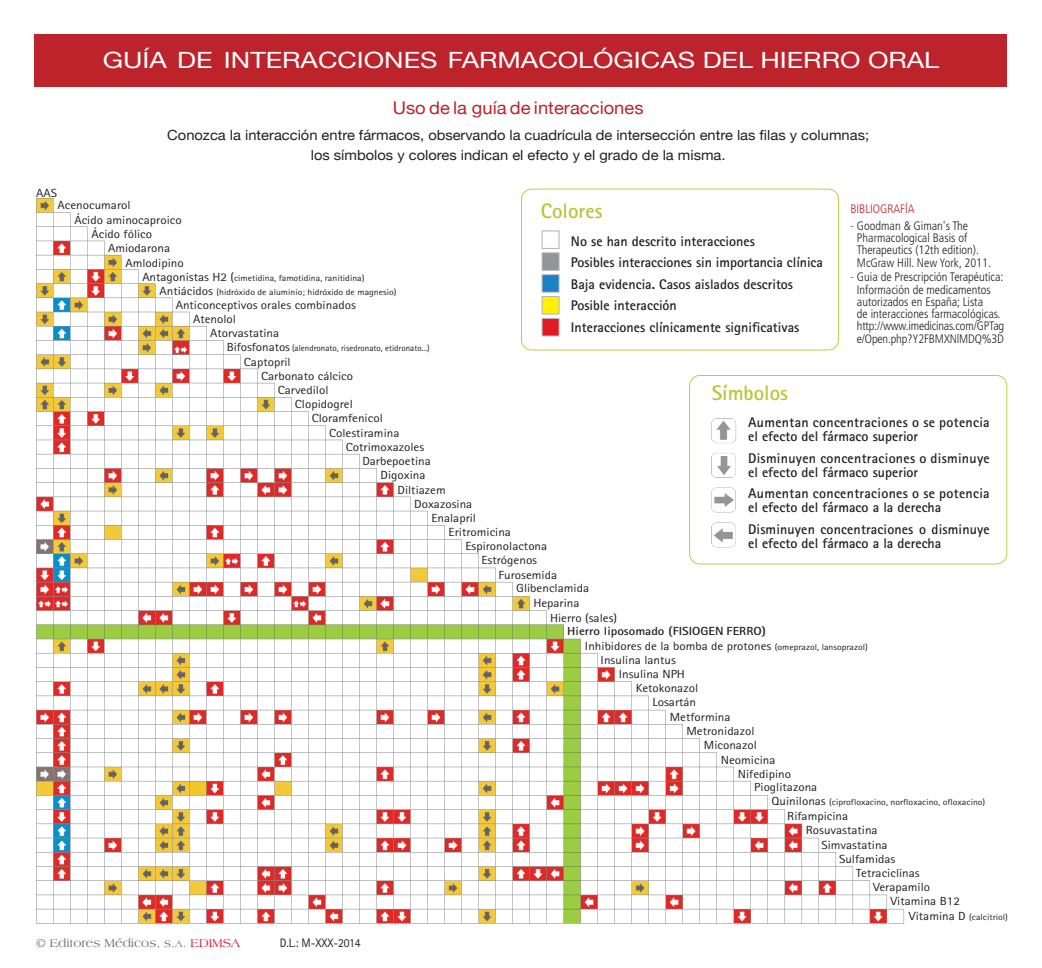
<style>
.page{position:relative;width:1042px;height:968px;background:#fff}
.page>*{position:absolute;margin:0;border:0;box-sizing:border-box;transform-origin:0 0}
.t1{font:22.4px "Helvetica Neue";color:#fff;scale:1.2 1}
.t2{font:700 21px "Rotis Sans Serif";color:#b8c536}
.t3{font:17.5px "Helvetica Neue";color:#bc232a;scale:1.05 1}
.t4{font:700 14px/21.5px "Rotis Sans Serif";color:#231f20}
.t5{font:700 14px/14px "Rotis Sans Serif";letter-spacing:.02em;color:#231f20}
.t6{font:14px/19.6px "Helvetica Neue";color:#231f20;text-align:center;scale:1.05 1}
.t7{font:300 condensed 12.25px/12.2px "Frutiger";color:#231f20}
.t8{font:12.25px "Rotis Sans Serif";letter-spacing:-.005em;color:#231f20;scale:.95 1}
.t9{font:300 condensed 12.25px "Frutiger";color:#bc232a}
.t10{font:12.08px "Americana";color:#6c6d70}
.t11{font:11.72px/14.9px "Rotis Sans Serif";color:#231f20;scale:1.12 1}
.t12{font:700 11.72px "Rotis Sans Serif";color:#231f20;scale:1.12 1}
.t13{font:8.75px "Rotis Sans Serif";color:#231f20;scale:1.12 1}
.t14{font:8.75px "Rotis Sans Serif";color:#231f20}
.s1{color:#bc232a}
.s2{font-size:11.72px}
.s3{font-size:8.75px}
.s4{font-size:9.8px}
.s5{color:#e4183e}
</style>
<div class="page">
<img style="left:36px;top:195px;width:948px;height:729px">
<div style="left:35px;top:35px;width:972px;height:52px;background:#bc232a"></div>
<img style="left:690px;top:376px;width:294px;height:187px">
<div style="left:689px;top:375px;width:318px;height:189px;border:2px solid #b8c536;border-radius:11px"></div>
<div style="left:711px;top:418px;width:25px;height:25px;border:1px solid #939598;border-radius:5px"></div>
<img style="left:712px;top:419px;width:23px;height:23px">
<div style="left:711px;top:453px;width:25px;height:24px;border:1px solid #939598;border-radius:5px"></div>
<img style="left:712px;top:453px;width:23px;height:24px">
<div style="left:711px;top:487px;width:25px;height:25px;border:1px solid #939598;border-radius:5px"></div>
<img style="left:711px;top:488px;width:24px;height:23px">
<div style="left:711px;top:522px;width:25px;height:25px;border:1px solid #939598;border-radius:5px"></div>
<img style="left:712px;top:523px;width:23px;height:24px">
<svg style="left:523px;top:189px;width:314px;height:4px"></svg>
<img style="left:522px;top:195px;width:316px;height:154px">
<div style="left:521px;top:189px;width:318px;height:161px;border:2px solid #b8c536;border-radius:11px"></div>
<div style="left:542px;top:231px;width:16px;height:17px;background:#fff"></div>
<div style="left:542px;top:230px;width:17px;height:19px;border:1px solid #b2b3b7"></div>
<div style="left:542px;top:253px;width:16px;height:17px;background:#939598"></div>
<div style="left:542px;top:252px;width:17px;height:19px;border:1px solid #b2b3b7"></div>
<div style="left:542px;top:275px;width:16px;height:17px;background:#1b82c5"></div>
<div style="left:542px;top:274px;width:17px;height:18px;border:1px solid #b2b3b7"></div>
<div style="left:542px;top:297px;width:16px;height:16px;background:#fff101"></div>
<div style="left:542px;top:296px;width:17px;height:18px;border:1px solid #b2b3b7"></div>
<div style="left:542px;top:319px;width:16px;height:16px;background:#e21a21"></div>
<div style="left:542px;top:318px;width:17px;height:18px;border:1px solid #b2b3b7"></div>
<h1 class="t1" style="left:103px;top:46px;width:698px">GUÍA DE INTERACCIONES FARMACOLÓGICAS DEL HIERRO ORAL</h1>
<h3 class="t3" style="left:393px;top:97px;width:240px">Uso de la guía de interacciones</h3>
<p class="t6" style="left:167px;top:125px;width:670px">Conozca la interacción entre fármacos, observando la cuadrícula de intersección entre las filas y columnas; los símbolos y colores indican el efecto y el grado de la misma.</p>
<p class="t9" style="left:850px;top:203px;width:66px">BIBLIOGRAFÍA</p>
<p class="t7" style="left:857px;top:220px;width:136px;text-indent:-7px"><span class="s1">-</span> Goodman &amp; Giman's The<br>Pharmacological Basis of<br>Therapeutics (12th edition).<br>McGraw Hill. New York, 2011.</p>
<p class="t7" style="left:857px;top:272px;width:149px;text-indent:-7px"><span class="s1">-</span> Guia de Prescripción Terapéutica:<br>Información de medicamentos autorizados en España; Lista<br>de interacciones farmacológicas. http://www.imedicinas.com/GPTag e/Open.php?Y2FBMXNlMDQ%3D</p>
<h2 class="t2" style="left:712px;top:386px;width:78px">Símbolos</h2>
<p class="t5" style="left:748px;top:417px;width:243px">Aumentan concentraciones o se potencia el efecto del fármaco superior</p>
<p class="t5" style="left:748px;top:452px;width:243px">Disminuyen concentraciones o disminuye el efecto del fármaco superior</p>
<p class="t5" style="left:748px;top:487px;width:243px">Aumentan concentraciones o se potencia el efecto del fármaco a la derecha</p>
<p class="t4" style="left:748px;top:523px;width:243px;line-height:14px">Disminuyen concentraciones o disminuye el efecto del fármaco a la derecha</p>
<p class="t11" style="left:36px;top:186px;width:20px">AAS</p>
<p class="t11" style="left:74px;top:199px;width:97px;text-indent:-17px">Acenocumarol<br>Ácido aminocaproico</p>
<h2 class="t2" style="left:541px;top:203px;width:63px">Colores</h2>
<p class="t11" style="left:91px;top:228px;width:56px">Ácido fólico</p>
<p class="t4" style="left:571px;top:232px;width:253px">No se han descrito interacciones<br>Posibles interacciones sin importancia clínica Baja evidencia. Casos aislados descritos Posible interacción<br>Interacciones clínicamente significativas</p>
<p class="t11" style="left:125px;top:241px;width:54px;text-indent:-17px">Amiodarona<br>Amlodipino</p>
<p class="t13" style="left:142px;top:275px;width:200px"><span class="s2">Antagonistas H2 (</span>cimetidina, famotidina, ranitidina)</p>
<p class="t13" style="left:159px;top:288px;width:213px"><span class="s2">Antiácidos</span> (hidróxido de aluminio; hidróxido de magnesio)</p>
<p class="t11" style="left:176px;top:298px;width:162px">Anticonceptivos orales combinados</p>
<p class="t11" style="left:193px;top:313px;width:40px">Atenolol</p>
<p class="t11" style="left:210px;top:327px;width:63px">Atorvastatina</p>
<p class="t14" style="left:227px;top:344px;width:204px"><span class="s2">Bifosfonatos</span> (alendronato, risedronato, etidronato...)</p>
<p class="t11" style="left:244px;top:355px;width:43px">Captopril</p>
<p class="t11" style="left:261px;top:369px;width:84px">Carbonato cálcico</p>
<p class="t11" style="left:278px;top:384px;width:47px">Carvedilol</p>
<p class="t11" style="left:295px;top:397px;width:53px">Clopidogrel</p>
<p class="t11" style="left:312px;top:411px;width:65px">Cloramfenicol</p>
<p class="t11" style="left:346px;top:440px;width:71px">Cotrimoxazoles</p>
<p class="t11" style="left:329px;top:426px;width:64px">Colestiramina</p>
<p class="t11" style="left:362px;top:454px;width:63px">Darbepoetina</p>
<p class="t11" style="left:380px;top:468px;width:42px">Digoxina</p>
<p class="t11" style="left:397px;top:483px;width:45px">Diltiazem</p>
<p class="t11" style="left:414px;top:498px;width:53px">Doxazosina</p>
<p class="t11" style="left:431px;top:511px;width:41px">Enalapril</p>
<p class="t11" style="left:465px;top:539px;width:75px">Espironolactona</p>
<p class="t11" style="left:499px;top:568px;width:54px">Furosemida</p>
<p class="t11" style="left:449px;top:526px;width:57px">Eritromicina</p>
<p class="t11" style="left:481px;top:554px;width:51px">Estrógenos</p>
<p class="t11" style="left:516px;top:581px;width:67px">Glibenclamida</p>
<p class="t11" style="left:533px;top:597px;width:43px">Heparina</p>
<p class="t11" style="left:550px;top:611px;width:61px">Hierro (sales)</p>
<p class="t12" style="left:567px;top:627px;width:179px">Hierro liposomado (FISIOGEN FERRO)</p>
<p class="t11" style="left:585px;top:639px;width:254px">Inhibidores de la bomba de protones <span class="s3">(omeprazol, lansoprazol)</span></p>
<p class="t11" style="left:601px;top:653px;width:69px">Insulina lantus</p>
<p class="t11" style="left:619px;top:667px;width:61px">Insulina NPH</p>
<p class="t11" style="left:636px;top:682px;width:57px">Ketokonazol</p>
<p class="t11" style="left:652px;top:696px;width:40px">Losartán</p>
<p class="t11" style="left:686px;top:711px;width:62px;line-height:13.5px;text-indent:-17px">Metformina<br>Metronidazol</p>
<p class="t11" style="left:721px;top:739px;width:50px;text-indent:-17px">Miconazol<br>Neomicina</p>
<p class="t11" style="left:738px;top:767px;width:49px">Nifedipino</p>
<p class="t11" style="left:754px;top:780px;width:58px">Pioglitazona</p>
<p class="t13" style="left:771px;top:798px;width:192px"><span class="s2">Quinilonas</span> (ciprofloxacino, norfloxacino, ofloxacino)</p>
<p class="t11" style="left:787px;top:809px;width:56px">Rifampicina</p>
<p class="t11" style="left:821px;top:823px;width:61px;text-indent:-16px">Rosuvastatina<br>Simvastatina</p>
<p class="t11" style="left:839px;top:852px;width:52px">Sulfamidas</p>
<p class="t11" style="left:856px;top:866px;width:58px">Tetraciclinas</p>
<p class="t11" style="left:873px;top:881px;width:52px">Verapamilo</p>
<p class="t11" style="left:890px;top:895px;width:63px">Vitamina B12</p>
<p class="t10" style="left:36px;top:937px;width:206px">© Editores Médicos, s.<span class="s4">A</span>. <span class="s5">EDIMSA</span></p>
<p class="t8" style="left:280px;top:938px;width:87px">D.L.: M-XXX-2014</p>
<p class="t13" style="left:909px;top:914px;width:90px"><span class="s2">Vitamina D</span> (calcitriol)</p>
</div>
